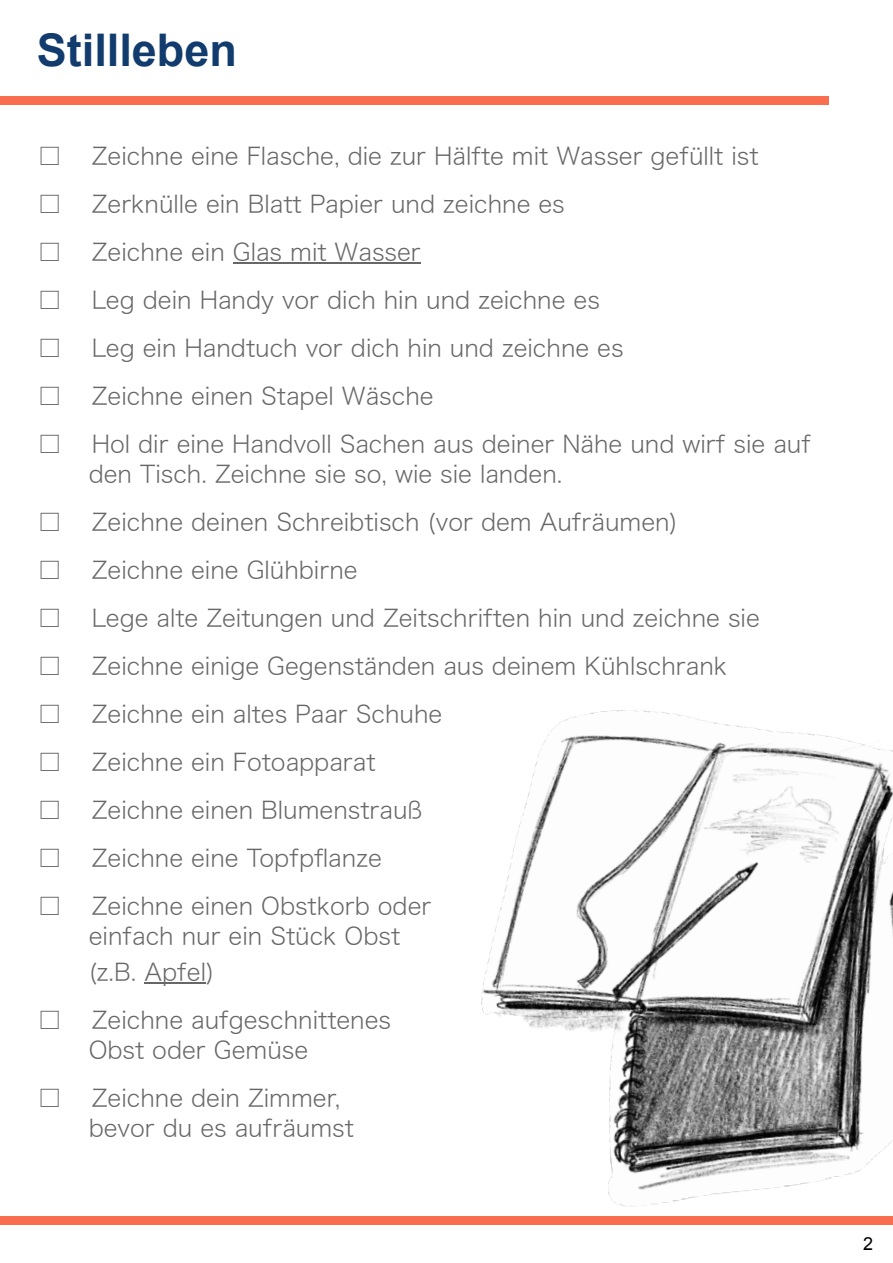
<style>
.page{position:relative;width:893px;height:1263px;background:#fff}
.page>*{position:absolute;margin:0;border:0;box-sizing:border-box;transform-origin:0 0}
.t1{font:700 45px "Arial";color:#123b6e}
.t2{font:24px/30px "Hiragino Sans W2";color:#676767}
.t3{font:18px "Arial";color:#000}
</style>
<div class="page">
<div style="left:0;top:1216px;width:893px;height:8px;background:#fa6e50"></div>
<div style="left:0;top:97px;width:829px;height:8px;background:#fa6e50"></div>
<hr style="left:233px;top:262px;width:188px;height:2px;background:#676767">
<hr style="left:145px;top:982px;width:61px;height:2px;background:#676767">
<img style="left:429px;top:710px;width:464px;height:515px">
<h1 class="t1" style="left:37px;top:34px;width:201px">Stillleben</h1>
<p class="t2" style="left:38px;top:140px;width:722px">□ Zeichne eine Flasche, die zur Hälfte mit Wasser gefüllt ist</p>
<p class="t2" style="left:38px;top:188px;width:528px">□ Zerknülle ein Blatt Papier und zeichne es</p>
<p class="t2" style="left:38px;top:236px;width:385px">□ Zeichne ein Glas mit Wasser</p>
<p class="t2" style="left:38px;top:284px;width:564px">□ Leg dein Handy vor dich hin und zeichne es</p>
<p class="t2" style="left:38px;top:332px;width:587px">□ Leg ein Handtuch vor dich hin und zeichne es</p>
<p class="t2" style="left:38px;top:380px;width:397px">□ Zeichne einen Stapel Wäsche</p>
<p class="t2" style="left:89px;top:428px;width:724px;text-indent:-51px">□ Hol dir eine Handvoll Sachen aus deiner Nähe und wirf sie auf den Tisch. Zeichne sie so, wie sie landen.</p>
<p class="t2" style="left:38px;top:506px;width:642px">□ Zeichne deinen Schreibtisch (vor dem Aufräumen)</p>
<p class="t2" style="left:38px;top:554px;width:321px">□ Zeichne eine Glühbirne</p>
<p class="t2" style="left:38px;top:602px;width:724px">□ Lege alte Zeitungen und Zeitschriften hin und zeichne sie</p>
<p class="t2" style="left:38px;top:650px;width:691px">□ Zeichne einige Gegenständen aus deinem Kühlschrank</p>
<p class="t2" style="left:38px;top:698px;width:406px">□ Zeichne ein altes Paar Schuhe</p>
<p class="t2" style="left:38px;top:746px;width:339px">□ Zeichne ein Fotoapparat</p>
<p class="t2" style="left:38px;top:794px;width:386px">□ Zeichne einen Blumenstrauß</p>
<p class="t2" style="left:38px;top:842px;width:346px">□ Zeichne eine Topfpflanze</p>
<p class="t2" style="left:89px;top:890px;width:344px;text-indent:-51px">□ Zeichne einen Obstkorb oder einfach nur ein Stück Obst</p>
<p class="t2" style="left:89px;top:956px;width:127px">(z.B. Apfel)</p>
<p class="t2" style="left:89px;top:1004px;width:304px;text-indent:-51px">□ Zeichne aufgeschnittenes<br>Obst oder Gemüse</p>
<p class="t2" style="left:89px;top:1082px;width:267px;text-indent:-51px">□ Zeichne dein Zimmer, bevor du es aufräumst</p>
<p class="t3" style="left:863px;top:1237px;width:12px">2</p>
</div>
